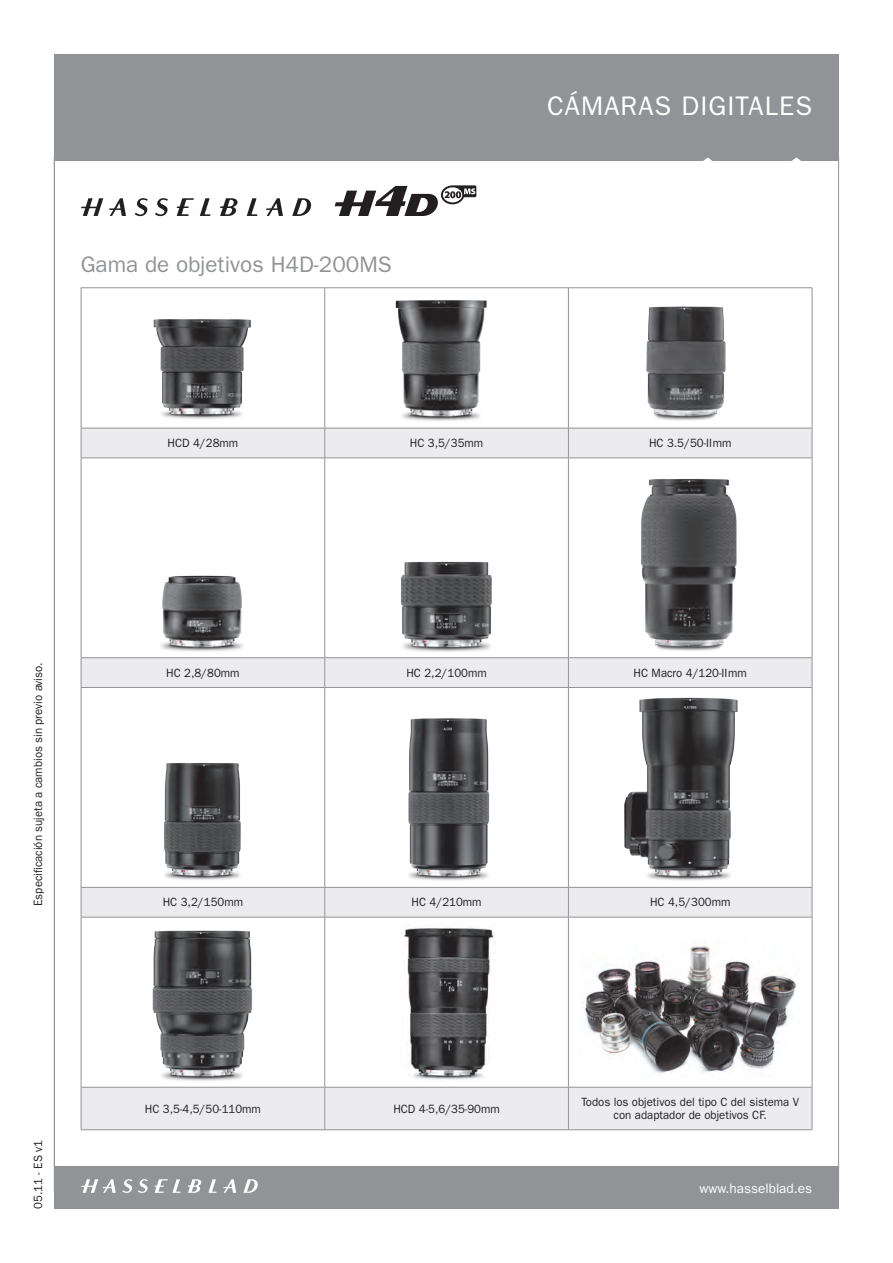
<style>
.page{position:relative;width:893px;height:1263px;background:#fff}
.page>*{position:absolute;margin:0;border:0;box-sizing:border-box;transform-origin:0 0}
.t1{font:27px "ITC Franklin Gothic Std";letter-spacing:.04em;color:#fff}
.t2{font:22.5px "ITC Franklin Gothic Std";color:#919396}
.t3{font:13.5px "ITC Franklin Gothic Std";color:#fff}
.t4{font:12px/13.5px "ITC Franklin Gothic Std";color:#231f20;text-align:center;scale:.95 1}
</style>
<div class="page">
<div style="left:54px;top:1166px;width:785px;height:43px;background:#919396"></div>
<div style="left:54px;top:54px;width:785px;height:106px;background:#919396"></div>
<svg style="left:701px;top:157px;width:13px;height:4px"></svg>
<svg style="left:790px;top:157px;width:13px;height:4px"></svg>
<hr style="left:54px;top:157px;width:1px;height:1036px;background:#919396">
<hr style="left:838px;top:157px;width:1px;height:1036px;background:#919396">
<svg style="left:81px;top:1179px;width:67px;height:14px"></svg>
<svg style="left:223px;top:1179px;width:13px;height:14px"></svg>
<svg style="left:243px;top:1179px;width:15px;height:14px"></svg>
<svg style="left:155px;top:1179px;width:26px;height:14px"></svg>
<svg style="left:188px;top:1179px;width:29px;height:14px"></svg>
<svg style="left:81px;top:198px;width:231px;height:19px"></svg>
<svg style="left:335px;top:185px;width:141px;height:31px"></svg>
<svg style="left:82px;top:429px;width:730px;height:700px"></svg>
<hr style="left:81px;top:1129px;width:244px;height:1px;background:#919396">
<hr style="left:325px;top:1129px;width:243px;height:1px;background:#919396">
<hr style="left:568px;top:1129px;width:244px;height:1px;background:#919396">
<hr style="left:81px;top:288px;width:1px;height:140px;background:#919396">
<hr style="left:81px;top:287px;width:244px;height:1px;background:#919396">
<hr style="left:324px;top:288px;width:1px;height:140px;background:#919396">
<hr style="left:325px;top:287px;width:243px;height:1px;background:#919396">
<hr style="left:568px;top:288px;width:1px;height:140px;background:#919396">
<hr style="left:568px;top:287px;width:244px;height:1px;background:#919396">
<hr style="left:812px;top:288px;width:1px;height:140px;background:#919396">
<hr style="left:81px;top:428px;width:1px;height:30px;background:#919396">
<hr style="left:81px;top:428px;width:244px;height:1px;background:#919396">
<hr style="left:324px;top:428px;width:1px;height:30px;background:#919396">
<hr style="left:325px;top:428px;width:243px;height:1px;background:#919396">
<hr style="left:568px;top:428px;width:244px;height:1px;background:#919396">
<hr style="left:568px;top:428px;width:1px;height:30px;background:#919396">
<hr style="left:812px;top:428px;width:1px;height:30px;background:#919396">
<hr style="left:81px;top:458px;width:1px;height:199px;background:#919396">
<hr style="left:81px;top:458px;width:244px;height:1px;background:#919396">
<hr style="left:324px;top:458px;width:1px;height:199px;background:#919396">
<hr style="left:325px;top:458px;width:243px;height:1px;background:#919396">
<hr style="left:568px;top:458px;width:1px;height:199px;background:#919396">
<hr style="left:568px;top:458px;width:244px;height:1px;background:#919396">
<hr style="left:812px;top:458px;width:1px;height:199px;background:#919396">
<svg style="left:81px;top:658px;width:1px;height:29px"></svg>
<hr style="left:81px;top:657px;width:244px;height:1px;background:#919396">
<svg style="left:324px;top:658px;width:1px;height:29px"></svg>
<hr style="left:325px;top:657px;width:243px;height:1px;background:#919396">
<hr style="left:568px;top:657px;width:244px;height:1px;background:#919396">
<svg style="left:568px;top:658px;width:1px;height:29px"></svg>
<svg style="left:812px;top:658px;width:1px;height:29px"></svg>
<hr style="left:81px;top:688px;width:1px;height:199px;background:#919396">
<hr style="left:81px;top:687px;width:244px;height:1px;background:#919396">
<hr style="left:324px;top:688px;width:1px;height:199px;background:#919396">
<hr style="left:325px;top:687px;width:243px;height:1px;background:#919396">
<hr style="left:568px;top:687px;width:244px;height:1px;background:#919396">
<hr style="left:568px;top:688px;width:1px;height:199px;background:#919396">
<hr style="left:812px;top:688px;width:1px;height:199px;background:#919396">
<svg style="left:81px;top:888px;width:1px;height:29px"></svg>
<hr style="left:81px;top:887px;width:244px;height:1px;background:#919396">
<svg style="left:324px;top:888px;width:1px;height:29px"></svg>
<hr style="left:325px;top:887px;width:243px;height:1px;background:#919396">
<svg style="left:568px;top:888px;width:1px;height:29px"></svg>
<hr style="left:568px;top:887px;width:244px;height:1px;background:#919396">
<svg style="left:812px;top:888px;width:1px;height:29px"></svg>
<hr style="left:81px;top:917px;width:1px;height:170px;background:#919396">
<hr style="left:81px;top:917px;width:244px;height:1px;background:#919396">
<hr style="left:324px;top:917px;width:1px;height:170px;background:#919396">
<hr style="left:325px;top:917px;width:243px;height:1px;background:#919396">
<hr style="left:568px;top:917px;width:1px;height:170px;background:#919396">
<hr style="left:568px;top:917px;width:244px;height:1px;background:#919396">
<hr style="left:812px;top:917px;width:1px;height:170px;background:#919396">
<hr style="left:81px;top:1087px;width:1px;height:42px;background:#919396">
<hr style="left:81px;top:1087px;width:244px;height:1px;background:#919396">
<hr style="left:324px;top:1087px;width:1px;height:42px;background:#919396">
<hr style="left:325px;top:1087px;width:243px;height:1px;background:#919396">
<hr style="left:568px;top:1087px;width:1px;height:42px;background:#919396">
<hr style="left:568px;top:1087px;width:244px;height:1px;background:#919396">
<hr style="left:812px;top:1087px;width:1px;height:42px;background:#919396">
<img style="left:153px;top:319px;width:98px;height:100px">
<img style="left:395px;top:300px;width:92px;height:121px">
<img style="left:646px;top:306px;width:80px;height:115px">
<img style="left:156px;top:569px;width:92px;height:83px">
<img style="left:395px;top:554px;width:103px;height:98px">
<img style="left:632px;top:469px;width:113px;height:185px">
<img style="left:156px;top:757px;width:90px;height:124px">
<img style="left:400px;top:717px;width:95px;height:164px">
<img style="left:623px;top:693px;width:124px;height:190px">
<img style="left:143px;top:925px;width:116px;height:158px">
<img style="left:400px;top:924px;width:96px;height:157px">
<img style="left:580px;top:938px;width:220px;height:138px">
<h2 class="t2" style="left:81px;top:251px;width:295px">Gama de objetivos H4D-200MS</h2>
<h1 class="t1" style="left:547px;top:90px;width:264px">cámaras DIGITALES</h1>
<p class="t4" style="left:168px;top:436px;width:76px">HCD 4/28mm</p>
<p class="t4" style="left:410px;top:436px;width:79px">HC 3,5/35mm</p>
<p class="t4" style="left:649px;top:436px;width:88px">HC 3.5/50-IImm</p>
<p class="t4" style="left:32px;top:906px;width:258px;rotate:-90deg">Especificación sujeta a cambios sin previo aviso.</p>
<p class="t4" style="left:32px;top:1209px;width:74px;rotate:-90deg">05.11 - ES v1</p>
<p class="t4" style="left:166px;top:666px;width:79px">HC 2,8/80mm</p>
<p class="t4" style="left:406px;top:666px;width:86px">HC 2,2/100mm</p>
<p class="t4" style="left:634px;top:666px;width:121px">HC Macro 4/120-IImm</p>
<p class="t4" style="left:163px;top:896px;width:86px">HC 3,2/150mm</p>
<p class="t4" style="left:412px;top:896px;width:75px">HC 4/210mm</p>
<p class="t4" style="left:650px;top:896px;width:86px">HC 4,5/300mm</p>
<p class="t4" style="left:145px;top:1102px;width:124px">HC 3,5-4,5/50-110mm</p>
<p class="t4" style="left:393px;top:1102px;width:114px">HCD 4-5,6/35-90mm</p>
<p class="t4" style="left:581px;top:1095px;width:231px">Todos los objetivos del tipo C del sistema V con adaptador de objetivos CF.</p>
<p class="t3" style="left:700px;top:1180px;width:114px">www.hasselblad.es</p>
</div>
